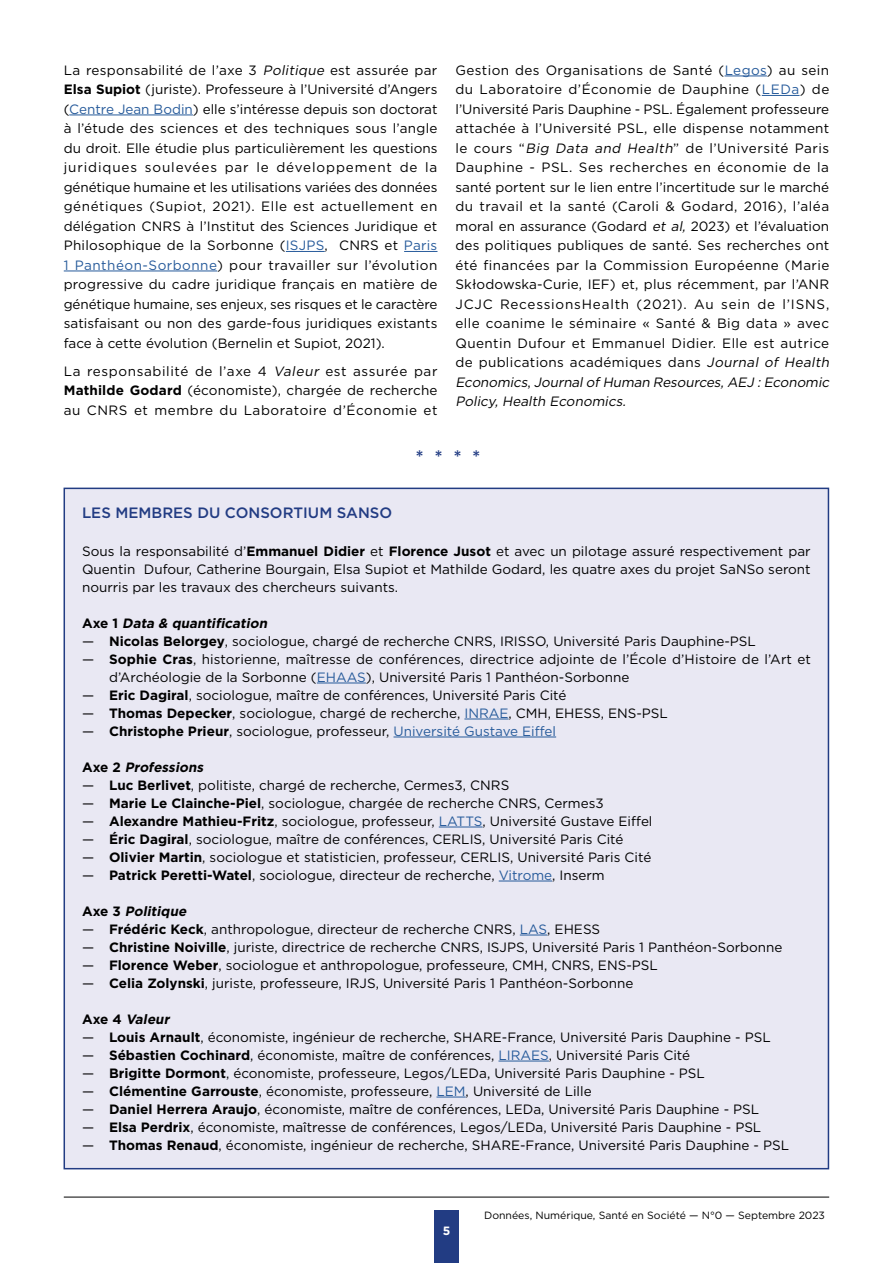
<style>
.page{position:relative;width:893px;height:1263px;background:#fff}
.page>*{position:absolute;margin:0;border:0;box-sizing:border-box;transform-origin:0 0}
.t1{font:500 19.5px "Gotham";color:#223c83}
.t2{font:500 15px "Gotham";color:#223c83}
.t3{font:13.5px/19.5px "Gotham";color:#000;text-align:justify}
.t4{font:13.5px/19.5px "Gotham";letter-spacing:.025em;color:#000}
.t5{font:italic 700 13.5px "Gotham";color:#000}
.t6{font:700 12px "Gotham";color:#fff}
.t7{font:10.5px "Gotham";color:#000}
.s1{font-style:italic}
.s2{font-weight:700}
.s3{color:#275b9b}
.s4{font-style:normal}
</style>
<div class="page">
<div style="left:434px;top:1211px;width:25px;height:52px;background:#223c83"></div>
<hr style="left:64px;top:1197px;width:765px;height:1px;background:#000">
<hr style="left:69px;top:115px;width:124px;height:1px;background:#275b9b">
<hr style="left:286px;top:251px;width:39px;height:1px;background:#275b9b">
<hr style="left:404px;top:251px;width:33px;height:1px;background:#275b9b">
<hr style="left:64px;top:271px;width:153px;height:1px;background:#275b9b">
<hr style="left:724px;top:76px;width:43px;height:1px;background:#275b9b">
<hr style="left:762px;top:95px;width:38px;height:1px;background:#275b9b">
<div style="left:64px;top:488px;width:764px;height:681px;background:#e9e8f3"></div>
<hr style="left:317px;top:683px;width:49px;height:1px;background:#275b9b">
<hr style="left:464px;top:719px;width:44px;height:1px;background:#275b9b">
<hr style="left:393px;top:737px;width:163px;height:1px;background:#275b9b">
<hr style="left:439px;top:827px;width:43px;height:1px;background:#275b9b">
<hr style="left:499px;top:881px;width:53px;height:1px;background:#275b9b">
<svg style="left:520px;top:935px;width:27px;height:1px"></svg>
<hr style="left:498px;top:1061px;width:51px;height:1px;background:#275b9b">
<hr style="left:436px;top:1097px;width:30px;height:1px;background:#275b9b">
<p class="t3" style="left:64px;top:60px;width:375px">La responsabilité de l’axe 3 <span class="s1">Politique</span> est assurée par <span class="s2">Elsa Supiot</span> (juriste). Professeure à l’Université d’Angers (<span class="s3">Centre Jean Bodin</span>) elle s’intéresse depuis son doctorat à l’étude des sciences et des techniques sous l’angle du droit. Elle étudie plus particulièrement les questions juridiques soulevées par le développement de la génétique humaine et les utilisations variées des données génétiques (Supiot, 2021). Elle est actuellement en délégation CNRS à l’Institut des Sciences Juridique et Philosophique de la Sorbonne (<span class="s3">ISJPS</span>, CNRS et <span class="s3">Paris 1 Panthéon-Sorbonne</span>) pour travailler sur l’évolution progressive du cadre juridique français en matière de génétique humaine, ses enjeux, ses risques et le caractère satisfaisant ou non des garde-fous juridiques existants face à cette évolution (Bernelin et Supiot, 2021).</p>
<p class="t3" style="left:64px;top:361px;width:375px">La responsabilité de l’axe 4 <span class="s1">Valeur</span> est assurée par <span class="s2">Mathilde Godard</span> (économiste), chargée de recherche au CNRS et membre du Laboratoire d’Économie et</p>
<p class="t4" style="left:455px;top:60px;width:378px">Gestion des Organisations de Santé (<span class="s3">Legos</span>) au sein du Laboratoire d’Économie de Dauphine (<span class="s3">LEDa</span>) de l’Université Paris Dauphine - PSL. Également professeure attachée à l’Université PSL, elle dispense notamment le cours “<span class="s1">Big Data and Health</span>” de l’Université Paris Dauphine - PSL. Ses recherches en économie de la santé portent sur le lien entre l’incertitude sur le marché du travail et la santé (Caroli &amp; Godard, 2016), l’aléa moral en assurance (Godard <span class="s1">et al,</span> 2023) et l’évaluation des politiques publiques de santé. Ses recherches ont été financées par la Commission Européenne (Marie Skłodowska-Curie, IEF) et, plus récemment, par l’ANR JCJC RecessionsHealth (2021). Au sein de l’ISNS, elle coanime le séminaire « Santé &amp; Big data » avec Quentin Dufour et Emmanuel Didier. Elle est autrice de publications académiques dans <span class="s1">Journal of Health Economics</span>, <span class="s1">JournalofHuman Resources,AEJ :Economic Policy, Health Economics.</span></p>
<h1 class="t1" style="left:416px;top:445px;width:67px">****</h1>
<p class="t2" style="left:82px;top:503px;width:312px">LES MEMBRES DU CONSORTIUM SANSO</p>
<p class="t3" style="left:82px;top:541px;width:730px;line-height:18px">Sous la responsabilité d’<span class="s2">Emmanuel Didier</span> et <span class="s2">Florence Jusot</span> et avec un pilotage assuré respectivement par Quentin Dufour, Catherine Bourgain, Elsa Supiot et Mathilde Godard, les quatre axes du projet SaNSo seront nourris par les travaux des chercheurs suivants.</p>
<p class="t5" style="left:82px;top:614px;width:190px"><span class="s4">A x e 1</span> Data &amp; quantification</p>
<p class="t3" style="left:82px;top:631px;width:675px">— <span class="s2">Nicolas Belorgey</span>, sociologue, chargé de recherche CNRS, IRISSO, Université Paris Dauphine-PSL</p>
<p class="t3" style="left:109px;top:649px;width:703px;line-height:18px;text-indent:-27px">— <span class="s2">Sophie Cras</span>, historienne, maîtresse de conférences, directrice adjointe de l’École d’Histoire de l’Art et d’Archéologie de la Sorbonne (<span class="s3">EHAAS</span>), Université Paris 1 Panthéon-Sorbonne</p>
<p class="t3" style="left:82px;top:685px;width:486px">— <span class="s2">Eric Dagiral</span>, sociologue, maître de conférences, Université Paris Cité</p>
<p class="t3" style="left:82px;top:703px;width:587px">— <span class="s2">Thomas Depecker</span>, sociologue, chargé de recherche, <span class="s3">INRAE</span>, CMH, EHESS, ENS-PSL</p>
<p class="t3" style="left:82px;top:721px;width:476px">— <span class="s2">Christophe Prieur</span>, sociologue, professeur, <span class="s3">Université Gustave Eiffel</span></p>
<p class="t5" style="left:82px;top:758px;width:126px"><span class="s4">A x e 2</span> Professions</p>
<p class="t3" style="left:82px;top:775px;width:429px">— <span class="s2">Luc Berlivet</span>, politiste, chargé de recherche, Cermes3, CNRS</p>
<p class="t3" style="left:82px;top:793px;width:523px">— <span class="s2">Marie Le Clainche-Piel</span>, sociologue, chargée de recherche CNRS, Cermes3</p>
<p class="t3" style="left:82px;top:811px;width:572px">— <span class="s2">Alexandre Mathieu-Fritz</span>, sociologue, professeur, <span class="s3">LATTS</span>, Université Gustave Eiffel</p>
<p class="t3" style="left:82px;top:829px;width:543px">— <span class="s2">Éric Dagiral</span>, sociologue, maître de conférences, CERLIS, Université Paris Cité</p>
<p class="t3" style="left:82px;top:847px;width:571px">— <span class="s2">Olivier Martin</span>, sociologue et statisticien, professeur, CERLIS, Université Paris Cité</p>
<p class="t3" style="left:82px;top:865px;width:524px">— <span class="s2">Patrick Peretti-Watel</span>, sociologue, directeur de recherche, <span class="s3">Vitrome</span>, Inserm</p>
<p class="t5" style="left:82px;top:902px;width:109px"><span class="s4">A xe 3</span> Politique</p>
<p class="t3" style="left:82px;top:919px;width:520px">— <span class="s2">Frédéric Keck</span>, anthropologue, directeur de recherche CNRS, <span class="s3">LAS</span>, EHESS</p>
<p class="t3" style="left:82px;top:937px;width:702px">— <span class="s2">Christine Noiville</span>, juriste, directrice de recherche CNRS, ISJPS, Université Paris 1 Panthéon-Sorbonne</p>
<p class="t3" style="left:82px;top:955px;width:577px">— <span class="s2">Florence Weber</span>, sociologue et anthropologue, professeure, CMH, CNRS, ENS-PSL</p>
<p class="t3" style="left:82px;top:973px;width:553px">— <span class="s2">Celia Zolynski</span>, juriste, professeure, IRJS, Université Paris 1 Panthéon-Sorbonne</p>
<p class="t5" style="left:82px;top:1010px;width:92px"><span class="s4">Axe 4</span> Valeur</p>
<p class="t3" style="left:82px;top:1027px;width:690px">— <span class="s2">Louis Arnault</span>, économiste, ingénieur de recherche, SHARE-France, Université Paris Dauphine - PSL</p>
<p class="t3" style="left:82px;top:1045px;width:610px">— <span class="s2">Sébastien Cochinard</span>, économiste, maître de conférences, <span class="s3">LIRAES</span>, Université Paris Cité</p>
<p class="t3" style="left:82px;top:1063px;width:624px">— <span class="s2">Brigitte Dormont</span>, économiste, professeure, Legos/LEDa, Université Paris Dauphine - PSL</p>
<p class="t3" style="left:82px;top:1081px;width:511px">— <span class="s2">Clémentine Garrouste</span>, économiste, professeure, <span class="s3">LEM</span>, Université de Lille</p>
<p class="t3" style="left:82px;top:1099px;width:679px">— <span class="s2">Daniel Herrera Araujo</span>, économiste, maître de conférences, LEDa, Université Paris Dauphine - PSL</p>
<p class="t3" style="left:82px;top:1117px;width:681px">— <span class="s2">Elsa Perdrix</span>, économiste, maîtresse de conférences, Legos/LEDa, Université Paris Dauphine - PSL</p>
<p class="t3" style="left:82px;top:1135px;width:709px">— <span class="s2">Thomas Renaud</span>, économiste, ingénieur de recherche, SHARE-France, Université Paris Dauphine - PSL</p>
<p class="t6" style="left:443px;top:1222px;width:9px">5</p>
<p class="t7" style="left:484px;top:1208px;width:342px">Données, Numérique, Santé en Société — N°0 — Septembre 2023</p>
</div>
